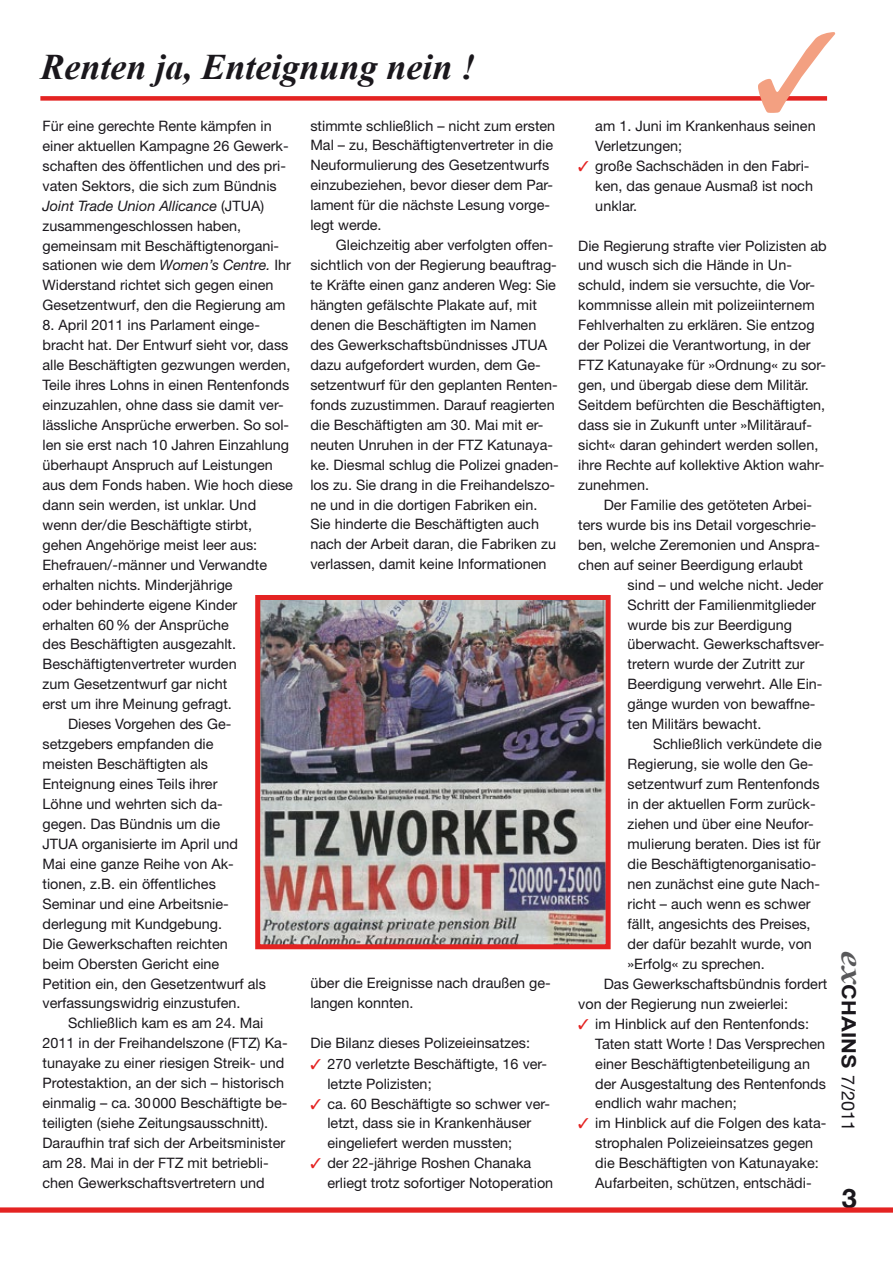
<style>
.page{position:relative;width:893px;height:1263px;background:#fff}
.page>*{position:absolute;margin:0;border:0;box-sizing:border-box;transform-origin:0 0}
.t1{font:italic 700 36px "Times New Roman";color:#1a171c}
.t2{font:700 27px "Helvetica Neue";color:#1a171c}
.t3{font:700 19.65px "Arial";color:#1a171c;scale:1.12 1}
.t4{font:14.4px/20px "Helvetica Neue";color:#1a171c}
.s1{font-style:italic}
.s2{color:#e42322}
.s3{font-family:"Times New Roman";font-style:italic;font-size:30.9px;color:#58585a}
.s4{font-family:"Helvetica Neue";font-weight:400;font-size:18px}
</style>
<div class="page">
<div style="left:0;top:1207px;width:893px;height:6px;background:#e42322"></div>
<div style="left:40px;top:96px;width:787px;height:5px;background:#e42322"></div>
<img style="left:261px;top:601px;width:344px;height:342px">
<div style="left:255px;top:595px;width:356px;height:354px;border:5px solid #e42322"></div>
<svg style="left:758px;top:96px;width:70px;height:5px"></svg>
<h1 class="t1" style="left:40px;top:42px;width:437px">Renten ja, Enteignung nein !</h1>
<p class="t4" style="left:43px;top:116px;width:250px">Für eine gerechte Rente kämpfen in einer aktuellen Kampagne 26 Gewerk&shy;schaften des öffentlichen und des pri&shy;vaten Sektors, die sich zum Bündnis <span class="s1">Joint Trade Union Allicance</span> (JTUA) zusammengeschlossen haben, gemeinsam mit Beschäftigtenorgani&shy;sationen wie dem <span class="s1">Women’s Centre.</span> Ihr Widerstand richtet sich gegen einen Gesetzentwurf, den die Regierung am</p>
<p class="t4" style="left:43px;top:315px;width:219px">8. April 2011 ins Parlament einge-</p>
<p class="t4" style="left:43px;top:335px;width:247px">bracht hat. Der Entwurf sieht vor, dass</p>
<p class="t4" style="left:43px;top:355px;width:249px">alle Beschäftigten gezwungen werden,</p>
<p class="t4" style="left:43px;top:375px;width:248px">Teile ihres Lohns in einen Rentenfonds</p>
<p class="t4" style="left:43px;top:395px;width:243px">einzuzahlen, ohne dass sie damit ver-</p>
<p class="t4" style="left:43px;top:415px;width:248px">lässliche Ansprüche erwerben. So sol-</p>
<p class="t4" style="left:43px;top:435px;width:248px">len sie erst nach 10 Jahren Einzahlung</p>
<p class="t4" style="left:43px;top:455px;width:232px">überhaupt Anspruch auf Leistungen</p>
<p class="t4" style="left:43px;top:475px;width:252px">aus dem Fonds haben. Wie hoch diese</p>
<p class="t4" style="left:43px;top:494px;width:215px">dann sein werden, ist unklar. Und</p>
<p class="t4" style="left:43px;top:514px;width:211px">wenn der/die Beschäftigte stirbt,</p>
<p class="t4" style="left:43px;top:534px;width:216px">gehen Angehörige meist leer aus:</p>
<p class="t4" style="left:43px;top:554px;width:226px">Ehefrauen/-männer und Verwandte</p>
<p class="t4" style="left:43px;top:574px;width:192px">erhalten nichts. Minderjährige</p>
<p class="t4" style="left:43px;top:594px;width:196px">oder behinderte eigene Kinder</p>
<p class="t4" style="left:43px;top:614px;width:188px">erhalten 60% der Ansprüche</p>
<p class="t4" style="left:43px;top:634px;width:195px">des Beschäftigten ausgezahlt.</p>
<p class="t4" style="left:43px;top:654px;width:196px">Beschäftigtenvertreter wurden</p>
<p class="t4" style="left:43px;top:674px;width:186px">zum Gesetzentwurf gar nicht</p>
<p class="t4" style="left:43px;top:694px;width:191px">erst um ihre Meinung gefragt.</p>
<p class="t4" style="left:68px;top:714px;width:165px">Dieses Vorgehen des Ge-</p>
<p class="t4" style="left:43px;top:734px;width:172px">setzgebers empfanden die</p>
<p class="t4" style="left:43px;top:754px;width:167px">meisten Beschäftigten als</p>
<p class="t4" style="left:43px;top:774px;width:176px">Enteignung eines Teils ihrer</p>
<p class="t4" style="left:43px;top:794px;width:182px">Löhne und wehrten sich da-</p>
<p class="t4" style="left:43px;top:814px;width:179px">gegen. Das Bündnis um die</p>
<p class="t4" style="left:43px;top:834px;width:197px">JTUA organisierte im April und</p>
<p class="t4" style="left:43px;top:853px;width:193px">Mai eine ganze Reihe von Ak-</p>
<p class="t4" style="left:43px;top:873px;width:175px">tionen, z.B. ein öffentliches</p>
<p class="t4" style="left:43px;top:893px;width:188px">Seminar und eine Arbeitsnie-</p>
<p class="t4" style="left:43px;top:913px;width:181px">derlegung mit Kundgebung.</p>
<p class="t4" style="left:43px;top:933px;width:187px">Die Gewerkschaften reichten</p>
<p class="t4" style="left:43px;top:953px;width:178px">beim Obersten Gericht eine</p>
<p class="t4" style="left:43px;top:973px;width:225px">Petition ein, den Gesetzentwurf als</p>
<p class="t4" style="left:43px;top:993px;width:200px">verfassungswidrig einzustufen.</p>
<p class="t4" style="left:68px;top:1013px;width:197px">Schließlich kam es am 24. Mai</p>
<p class="t4" style="left:43px;top:1033px;width:247px">2011 in der Freihandelszone (FTZ) Ka-</p>
<p class="t4" style="left:43px;top:1053px;width:243px">tunayake zu einer riesigen Streik- und</p>
<p class="t4" style="left:43px;top:1073px;width:243px">Protestaktion, an der sich – historisch</p>
<p class="t4" style="left:43px;top:1093px;width:246px">einmalig – ca. 30000 Beschäftigte be-</p>
<p class="t4" style="left:43px;top:1113px;width:227px">teiligten (siehe Zeitungsausschnitt).</p>
<p class="t4" style="left:43px;top:1133px;width:244px">Daraufhin traf sich der Arbeitsminister</p>
<p class="t4" style="left:43px;top:1153px;width:228px">am 28. Mai in der FTZ mit betriebli-</p>
<p class="t4" style="left:43px;top:1173px;width:224px">chen Gewerkschaftsvertretern und</p>
<p class="t4" style="left:310px;top:115px;width:246px">stimmte schließlich – nicht zum ersten Mal – zu, Beschäftigtenvertreter in die Neuformulierung des Gesetzentwurfs einzubeziehen, bevor dieser dem Par&shy;lament für die nächste Lesung vorge&shy;legt werde.</p>
<p class="t4" style="left:310px;top:235px;width:250px;text-indent:26px">Gleichzeitig aber verfolgten offen&shy;sichtlich von der Regierung beauftrag&shy;te Kräfte einen ganz anderen Weg: Sie hängten gefälschte Plakate auf, mit denen die Beschäftigten im Namen des Gewerkschaftsbündnisses JTUA dazu aufgefordert wurden, dem Ge&shy;setzentwurf für den geplanten Renten&shy;fonds zuzustimmen. Darauf reagierten die Beschäftigten am 30. Mai mit er&shy;neuten Unruhen in der FTZ Katunaya&shy;ke. Diesmal schlug die Polizei gnaden&shy;los zu. Sie drang in die Freihandelszo&shy;ne und in die dortigen Fabriken ein.<br>Sie hinderte die Beschäftigten auch nach der Arbeit daran, die Fabriken zu verlassen, damit keine Informationen</p>
<p class="t4" style="left:310px;top:973px;width:242px">über die Ereignisse nach draußen ge&shy;langen konnten.</p>
<p class="t4" style="left:310px;top:1033px;width:221px">Die Bilanz dieses Polizeieinsatzes:</p>
<p class="t4" style="left:327px;top:1053px;width:221px;text-indent:-17px"><span class="s2">✓</span> 270 verletzte Beschäftigte, 16 ver&shy;letzte Polizisten;</p>
<p class="t4" style="left:327px;top:1093px;width:224px;text-indent:-17px"><span class="s2">✓</span> ca. 60 Beschäftigte so schwer ver&shy;letzt, dass sie in Krankenhäuser eingeliefert werden mussten;</p>
<p class="t4" style="left:327px;top:1153px;width:227px;text-indent:-17px"><span class="s2">✓</span> der 22-jährige Roshen Chanaka erliegt trotz sofortiger Notoperation</p>
<p class="t4" style="left:595px;top:116px;width:222px">am 1. Juni im Krankenhaus seinen<br>Verletzungen;</p>
<p class="t4" style="left:595px;top:155px;width:219px;text-indent:-17px"><span class="s2">✓</span> große Sachschäden in den Fabri&shy;ken, das genaue Ausmaß ist noch unklar.</p>
<p class="t4" style="left:578px;top:235px;width:250px">Die Regierung strafte vier Polizisten ab und wusch sich die Hände in Un&shy;schuld, indem sie versuchte, die Vor&shy;kommnisse allein mit polizeiinternem Fehlverhalten zu erklären. Sie entzog der Polizei die Verantwortung, in der FTZ Katunayake für »Ordnung« zu sor&shy;gen, und übergab diese dem Militär.<br>Seitdem befürchten die Beschäftigten, dass sie in Zukunft unter »Militärauf&shy;sicht« daran gehindert werden sollen, ihre Rechte auf kollektive Aktion wahr&shy;zunehmen.</p>
<p class="t4" style="left:578px;top:494px;width:243px;text-indent:26px">Der Familie des getöteten Arbei&shy;ters wurde bis ins Detail vorgeschrie&shy;ben, welche Zeremonien und Anspra&shy;chen auf seiner Beerdigung erlaubt</p>
<p class="t4" style="left:628px;top:574px;width:198px">sind – und welche nicht. Jeder<br>Schritt der Familienmitglieder wurde bis zur Beerdigung überwacht. Gewerkschaftsver&shy;tretern wurde der Zutritt zur<br>Beerdigung verwehrt. Alle Ein&shy;gänge wurden von bewaffne&shy;ten Militärs bewacht.</p>
<p class="t4" style="left:653px;top:734px;width:170px">Schließlich verkündete die</p>
<p class="t4" style="left:628px;top:754px;width:187px">Regierung, sie wolle den Ge-</p>
<p class="t4" style="left:628px;top:774px;width:193px">setzentwurf zum Rentenfonds</p>
<p class="t4" style="left:628px;top:794px;width:190px">in der aktuellen Form zurück-</p>
<p class="t4" style="left:628px;top:814px;width:188px">ziehen und über eine Neufor-</p>
<p class="t4" style="left:628px;top:834px;width:194px">mulierung beraten. Dies ist für</p>
<p class="t4" style="left:628px;top:853px;width:190px">die Beschäftigtenorganisatio-</p>
<p class="t4" style="left:628px;top:873px;width:194px">nen zunächst eine gute Nach-</p>
<p class="t4" style="left:628px;top:893px;width:184px">richt – auch wenn es schwer</p>
<p class="t4" style="left:628px;top:913px;width:184px">fällt, angesichts des Preises,</p>
<p class="t4" style="left:628px;top:933px;width:186px">der dafür bezahlt wurde, von</p>
<p class="t4" style="left:628px;top:953px;width:139px">»Erfolg« zu sprechen.</p>
<p class="t4" style="left:604px;top:973px;width:225px">Das Gewerkschaftsbündnis fordert</p>
<p class="t4" style="left:578px;top:993px;width:211px">von der Regierung nun zweierlei:</p>
<p class="t4" style="left:595px;top:1013px;width:232px;text-indent:-17px"><span class="s2">✓</span> im Hinblick auf den Rentenfonds:<br>Taten statt Worte ! Das Versprechen einer Beschäftigtenbeteiligung an der Ausgestaltung des Rentenfonds endlich wahr machen;</p>
<p class="t4" style="left:595px;top:1113px;width:232px;text-indent:-17px"><span class="s2">✓</span> im Hinblick auf die Folgen des kata&shy;strophalen Polizeieinsatzes gegen die Beschäftigten von Katunayake:<br>Aufarbeiten, schützen, entschädi-</p>
<h3 class="t3" style="left:862px;top:951px;width:162px;rotate:90deg"><span class="s3">ex</span>CHAINS <span class="s4">7/2011</span></h3>
<h2 class="t2" style="left:842px;top:1181px;width:17px">3</h2>
</div>
